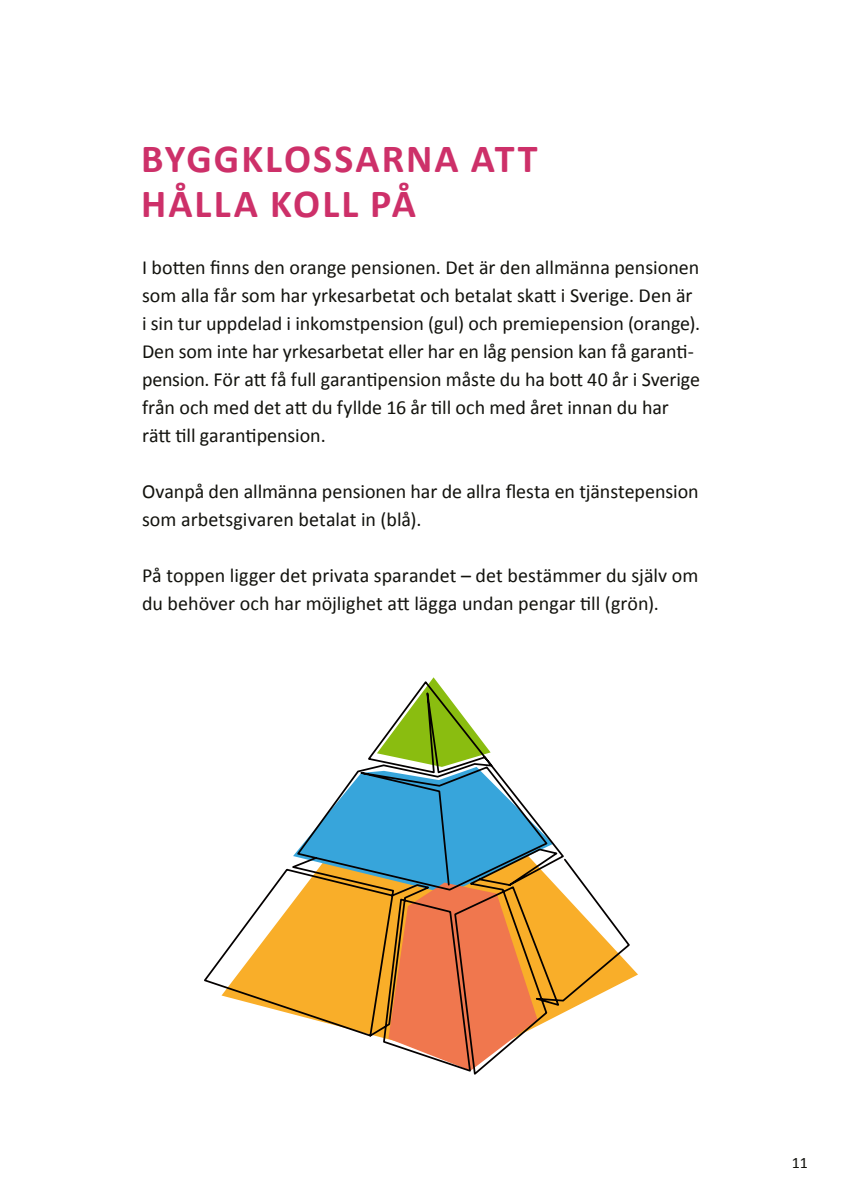
<style>
.page{position:relative;width:842px;height:1191px;background:#fff}
.page>*{position:absolute;margin:0;border:0;box-sizing:border-box;transform-origin:0 0}
.Rubriknivå_1{font:700 40px "Calibri";letter-spacing:.05em;color:#cd3069}
.Bröd{font:20px/28px "Calibri";color:#12120d}
.t1{font:16px "Calibri";color:#12120d}
</style>
<div class="page">
<svg style="left:204px;top:677px;width:427px;height:397px"></svg>
<h1 class="Rubriknivå_1" style="left:141px;top:133px;width:398px">BYGGKLOSSARNA ATT</h1>
<h1 class="Rubriknivå_1" style="left:141px;top:178px;width:277px">HÅLLA KOLL PÅ</h1>
<p class="Bröd" style="left:142px;top:253px;width:560px">I botten finns den orange pensionen. Det är den allmänna pensionen som alla får som har yrkesarbetat och betalat skatt i Sverige. Den är i sin tur uppdelad i inkomstpension (gul) och premiepension (orange).<br>Den som inte har yrkesarbetat eller har en låg pension kan få garanti&shy;pension. För att få full garantipension måste du ha bott 40 år i Sverige från och med det att du fyllde 16 år till och med året innan du har rätt till garantipension.</p>
<p class="Bröd" style="left:142px;top:477px;width:558px">Ovanpå den allmänna pensionen har de allra flesta en tjänstepension som arbetsgivaren betalat in (blå).</p>
<p class="Bröd" style="left:142px;top:561px;width:558px">På toppen ligger det privata sparandet – det bestämmer du själv om du behöver och har möjlighet att lägga undan pengar till (grön).</p>
<p class="t1" style="left:792px;top:1153px;width:18px">11</p>
</div>
